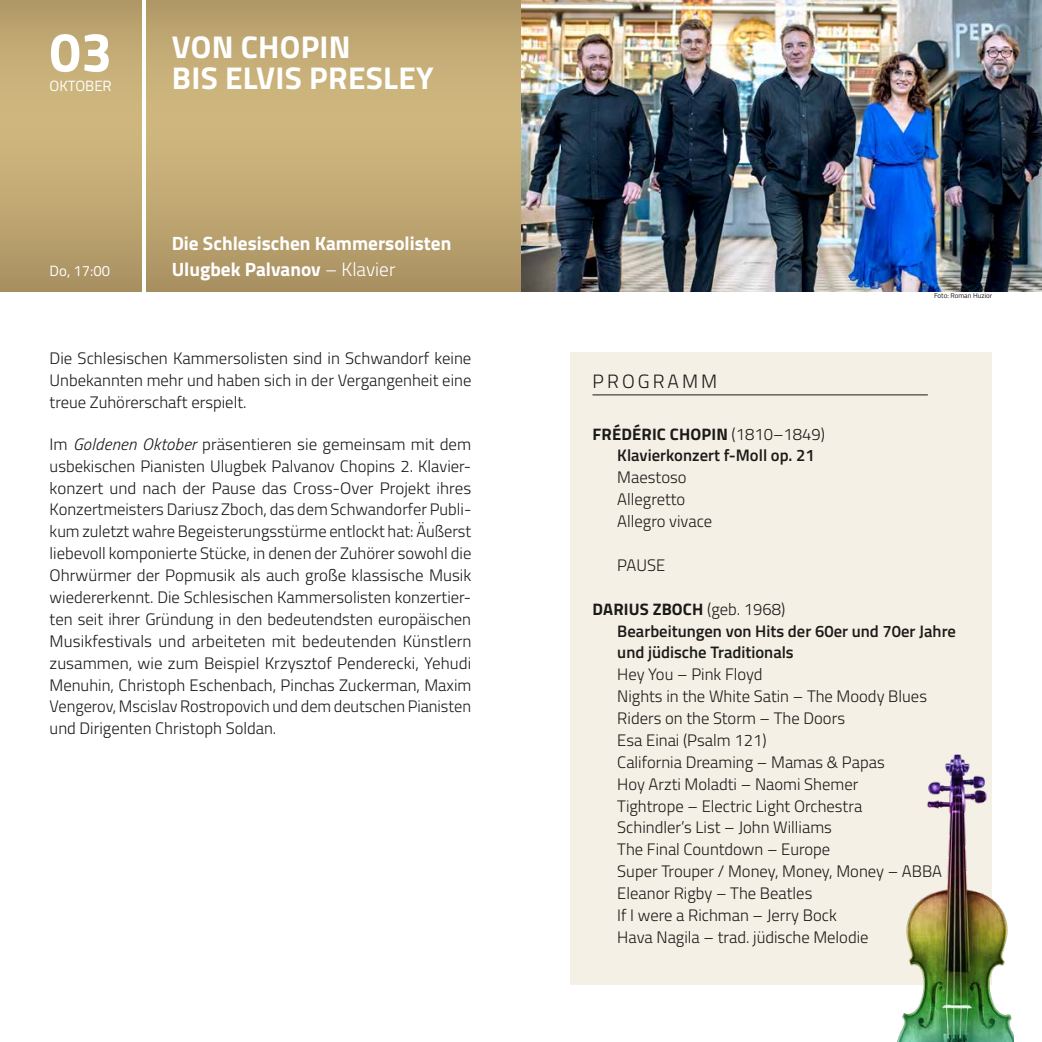
<style>
.page{position:relative;width:1042px;height:1042px;background:#fff}
.page>*{position:absolute;margin:0;border:0;box-sizing:border-box;transform-origin:0 0}
.t1{font:700 55.48px "Titillium";color:#fff}
.t2{font:700 31.5px/31.5px "Titillium";letter-spacing:.01em;color:#fff}
.t3{font:700 19.25px/26.2px "Titillium";color:#fff}
.t4{font:300 19.25px "Titillium";letter-spacing:.16em;color:#1a1a18}
.t5{font:300 16.62px/21.9px "Titillium";color:#1a1a18;text-align:justify}
.t6{font:600 16.62px/21.9px "Titillium";color:#1a1a18}
.t7{font:14.88px "Titillium";color:#fff}
.t8{font:7px "Titillium";color:#1a1a18}
.s1{font-weight:300}
.s2{font-style:italic}
.s3{font-weight:700}
</style>
<div class="page">
<svg style="left:0;top:0;width:142px;height:291px;background:#c0a873"></svg>
<img style="left:521px;top:0;width:521px;height:291px">
<svg style="left:147px;top:0;width:374px;height:291px;background:#c0a873"></svg>
<div style="left:570px;top:351px;width:422px;height:633px;background:#f5f0e5"></div>
<hr style="left:592px;top:394px;width:336px;height:1px;background:#1a1a18">
<img style="left:868px;top:754px;width:146px;height:288px">
<h1 class="t1" style="left:50px;top:10px;width:64px">03</h1>
<p class="t7" style="left:50px;top:75px;width:64px">OKTOBER</p>
<p class="t7" style="left:50px;top:260px;width:62px">Do, 17:00</p>
<h2 class="t2" style="left:172px;top:29px;width:263px">VON CHOPIN<br>BIS ELVIS PRESLEY</h2>
<p class="t3" style="left:172px;top:229px;width:281px">Die Schlesischen Kammersolisten<br>Ulugbek Palvanov <span class="s1">– Klavier</span></p>
<p class="t5" style="left:50px;top:346px;width:423px">Die Schlesischen Kammersolisten sind in Schwandorf keine Unbekannten mehr und haben sich in der Vergangenheit eine treue Zuhörerschaft erspielt.</p>
<p class="t5" style="left:50px;top:432px;width:423px">Im <span class="s2">Goldenen Oktober</span> präsentieren sie gemeinsam mit dem usbekischen Pianisten Ulugbek Palvanov Chopins 2. Klavier&shy;konzert und nach der Pause das Cross-Over Projekt ihres Konzertmeisters Dariusz Zboch, das dem Schwandorfer Publi&shy;kum zuletzt wahre Begeisterungsstürme entlockt hat: Äußerst liebevoll komponierte Stücke, in denen der Zuhörer sowohl die Ohrwürmer der Popmusik als auch große klassische Musik wiedererkennt. Die Schlesischen Kammersolisten konzertier&shy;ten seit ihrer Gründung in den bedeutendsten europäischen Musikfestivals und arbeiteten mit bedeutenden Künstlern zusammen, wie zum Beispiel Krzysztof Penderecki, Yehudi Menuhin, Christoph Eschenbach, Pinchas Zuckerman, Maxim Vengerov, Mscislav Rostropovich und dem deutschen Pianisten und Dirigenten Christoph Soldan.</p>
<p class="t8" style="left:934px;top:290px;width:60px">Foto: Roman Huzior</p>
<p class="t4" style="left:592px;top:367px;width:126px">PROGRAMM</p>
<p class="t6" style="left:617px;top:422px;width:209px;text-indent:-25px"><span class="s3">FRÉDÉRIC CHOPIN</span> <span class="s1">(1810–1849)<br></span>Klavierkonzert f-Moll op. 21</p>
<p class="t5" style="left:617px;top:466px;width:96px;text-align:left">Maestoso<br>Allegretto<br>Allegro vivace</p>
<p class="t5" style="left:617px;top:553px;width:49px">PAUSE</p>
<p class="t6" style="left:617px;top:597px;width:340px;text-indent:-25px"><span class="s3">DARIUS ZBOCH</span> <span class="s1">(geb. 1968)<br></span>Bearbeitungen von Hits der 60er und 70er Jahre und jüdische Traditionals</p>
<p class="t5" style="left:617px;top:663px;width:326px;text-align:left">Hey You – Pink Floyd<br>Nights in the White Satin – The Moody Blues<br>Riders on the Storm – The Doors<br>Esa Einai (Psalm 121)<br>California Dreaming – Mamas &amp; Papas<br>Hoy Arzti Moladti – Naomi Shemer<br>Tightrope – Electric Light Orchestra<br>Schindler’s List – John Williams<br>The Final Countdown – Europe<br>Super Trouper / Money, Money, Money – ABBA<br>Eleanor Rigby – The Beatles<br>If I were a Richman – Jerry Bock<br>Hava Nagila – trad. jüdische Melodie</p>
</div>
